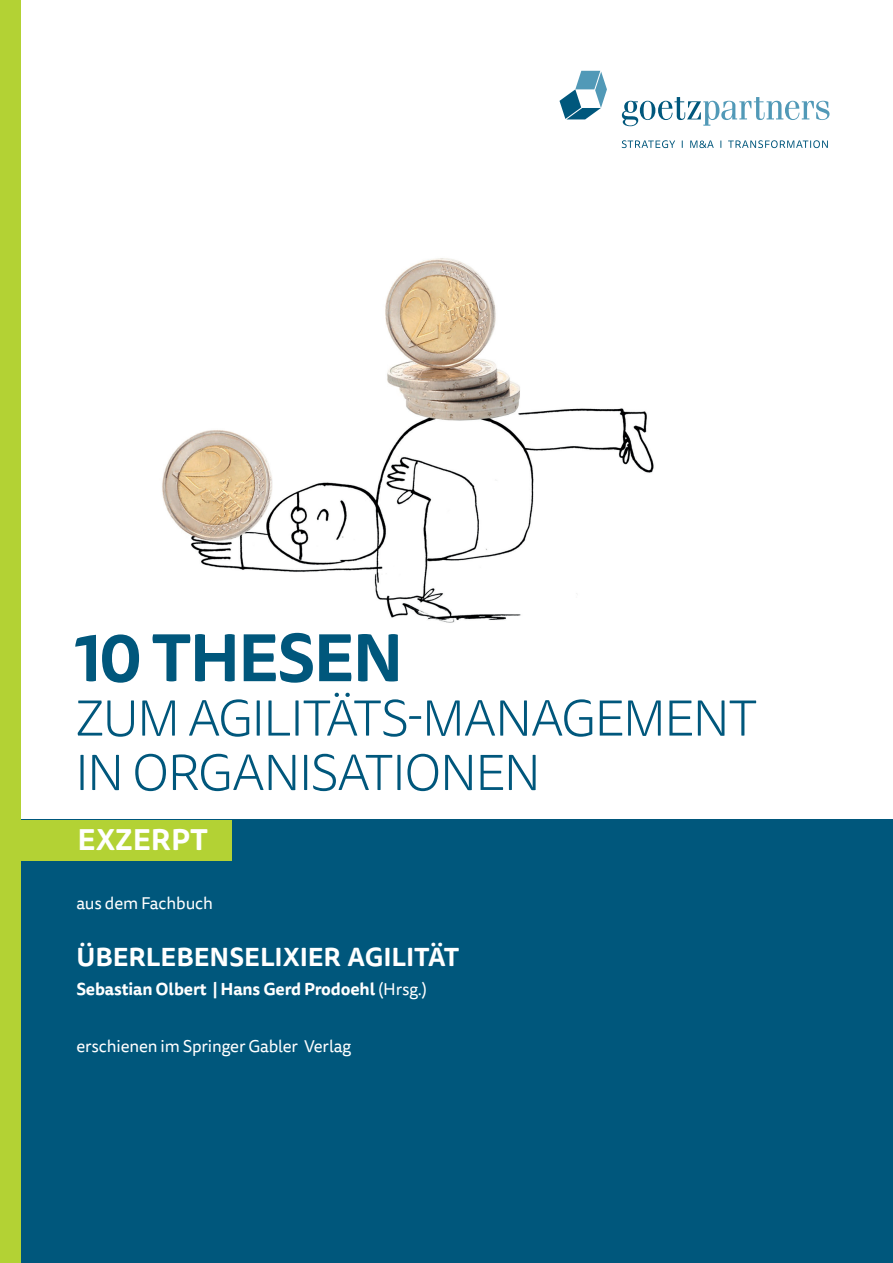
<style>
.page{position:relative;width:893px;height:1263px;background:#fff}
.page>*{position:absolute;margin:0;border:0;box-sizing:border-box;transform-origin:0 0}
.t1{font:700 65.85px "Tisa Sans Pro";letter-spacing:-.03em;color:#00577c}
.t2{font:300 51px/54.4px "Tisa Sans Pro";letter-spacing:-.035em;color:#00577c}
.t3{font:700 29.25px "Tisa Sans Pro";color:#fff}
.t4{font:700 25.5px "Tisa Sans Pro";letter-spacing:-.005em;color:#fff}
.t5{font:16.95px "Tisa Sans Pro";letter-spacing:-.01em;color:#fff}
.t6{font:700 16.95px "Tisa Sans Pro";letter-spacing:-.01em;color:#fff}
.s1{font-weight:400}
</style>
<div class="page">
<div style="left:4px;top:820px;width:889px;height:443px;background:#00577c"></div>
<div style="left:0;top:0;width:20px;height:1263px;background:#b3d234"></div>
<div style="left:7px;top:820px;width:225px;height:41px;background:#b3d234"></div>
<svg style="left:559px;top:71px;width:48px;height:48px"></svg>
<svg style="left:622px;top:97px;width:207px;height:29px"></svg>
<svg style="left:622px;top:140px;width:206px;height:8px"></svg>
<img style="left:162px;top:258px;width:492px;height:365px">
<h1 class="t1" style="left:75px;top:609px;width:330px">10 THESEN</h1>
<h2 class="t2" style="left:75px;top:692px;width:684px">ZUM AGILITÄTS-MANAGEMENT<br>IN ORGANISATIONEN</h2>
<h3 class="t3" style="left:78px;top:818px;width:132px">EXZERPT</h3>
<p class="t5" style="left:76px;top:892px;width:138px">aus dem Fachbuch</p>
<h3 class="t4" style="left:76px;top:938px;width:384px">ÜBERLEBENSELIXIER AGILITÄT</h3>
<p class="t6" style="left:76px;top:976px;width:352px">Sebastian Olbert | Hans Gerd Prodoehl <span class="s1">(Hrsg.)</span></p>
<p class="t5" style="left:76px;top:1034px;width:276px">erschienen im Springer Gabler Verlag</p>
</div>
